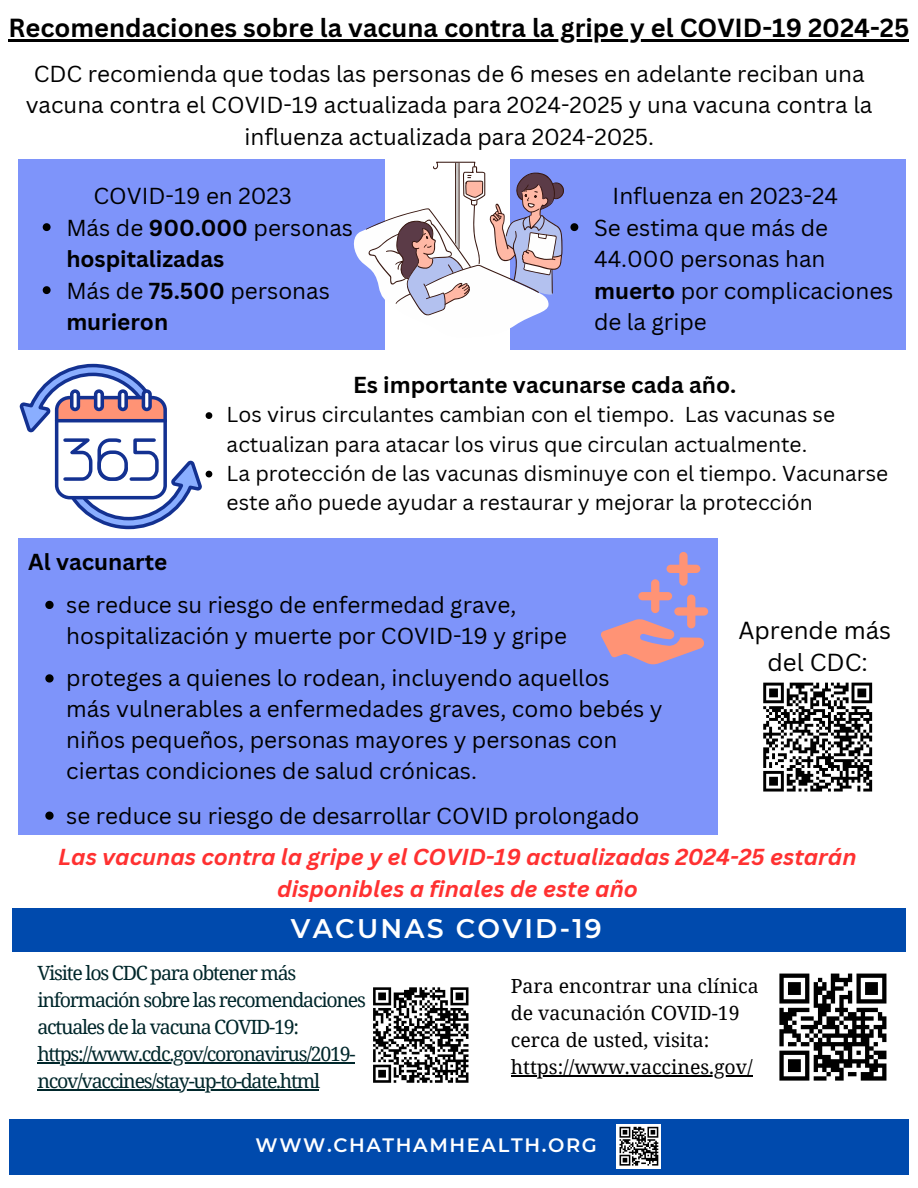
<style>
.page{position:relative;width:918px;height:1188px;background:#fff}
.page>*{position:absolute;margin:0;border:0;box-sizing:border-box;transform-origin:0 0}
.t1{font:600 26.85px "Montserrat";letter-spacing:.085em;color:#fff}
.t2{font:700 25.5px "Canva Sans";color:#000}
.t3{font:24px/32.7px "Canva Sans";color:#000;text-align:center}
.t4{font:22.5px/31.5px "Canva Sans";color:#000}
.t5{font:700 22.5px/31.5px "Canva Sans";color:#000}
.t6{font:italic 700 22.5px/31.5px "Canva Sans";color:#ff3131;text-align:center}
.t7{font:21px/29.2px "Canva Sans";color:#000}
.t8{font:19.65px/27px "Noto Serif";letter-spacing:-.065em;color:#00272b}
.t9{font:19.5px/27px "Noto Serif";color:#000}
.t10{font:600 19.35px "Montserrat";letter-spacing:.085em;color:#fff}
.s1{font-weight:400}
.s2{font-weight:700}
</style>
<div class="page">
<div style="left:9px;top:1119px;width:900px;height:56px;background:#004aad"></div>
<svg style="left:616px;top:1124px;width:45px;height:45px"></svg>
<svg style="left:620px;top:1127px;width:38px;height:39px"></svg>
<div style="left:12px;top:908px;width:894px;height:43px;background:#004aad"></div>
<svg style="left:373px;top:987px;width:96px;height:96px"></svg>
<svg style="left:779px;top:974px;width:107px;height:102px"></svg>
<div style="left:779px;top:1076px;width:30px;height:5px;background:#000"></div>
<div style="left:814px;top:1076px;width:13px;height:5px;background:#000"></div>
<div style="left:835px;top:1076px;width:9px;height:5px;background:#000"></div>
<div style="left:861px;top:1076px;width:25px;height:5px;background:#000"></div>
<div style="left:18px;top:160px;width:367px;height:190px;background:#7e94fa"></div>
<div style="left:511px;top:160px;width:395px;height:190px;background:#7e94fa"></div>
<svg style="left:353px;top:162px;width:211px;height:176px"></svg>
<div style="left:18px;top:538px;width:700px;height:297px;background:#7e94fa"></div>
<svg style="left:601px;top:552px;width:107px;height:112px"></svg>
<svg style="left:763px;top:682px;width:110px;height:110px"></svg>
<hr style="left:37px;top:1062px;width:317px;height:1px;background:#00272b">
<hr style="left:37px;top:1089px;width:282px;height:1px;background:#00272b">
<hr style="left:511px;top:1075px;width:242px;height:2px;background:#000">
<hr style="left:9px;top:40px;width:900px;height:2px;background:#000">
<svg style="left:43px;top:223px;width:8px;height:8px"></svg>
<svg style="left:43px;top:286px;width:8px;height:8px"></svg>
<svg style="left:570px;top:223px;width:8px;height:8px"></svg>
<svg style="left:20px;top:364px;width:192px;height:165px"></svg>
<svg style="left:45px;top:601px;width:9px;height:8px"></svg>
<svg style="left:45px;top:674px;width:9px;height:9px"></svg>
<svg style="left:45px;top:812px;width:9px;height:8px"></svg>
<p class="t2" style="left:9px;top:10px;width:902px">Recomendaciones sobre la vacuna contra la gripe y el COVID-19 2024-25</p>
<h3 class="t4" style="left:26px;top:57px;width:848px;text-align:center">CDC recomienda que todas las personas de 6 meses en adelante reciban una vacuna contra el COVID-19 actualizada para 2024-2025 y una vacuna contra la influenza actualizada para 2024-2025.</h3>
<p class="t4" style="left:93px;top:180px;width:200px">COVID-19 en 2023</p>
<p class="t5" style="left:66px;top:211px;width:288px"><span class="s1">Más de</span> 900.000 <span class="s1">personas </span>hospitalizadas</p>
<h3 class="t5" style="left:66px;top:274px;width:265px"><span class="s1">Más de</span> 75.500 <span class="s1">personas </span>murieron</h3>
<p class="t4" style="left:613px;top:180px;width:227px">Influenza en 2023-24</p>
<p class="t4" style="left:594px;top:211px;width:301px">Se estima que más de<br>44.000 personas han <span class="s2">muerto</span> por complicaciones de la gripe</p>
<p class="t5" style="left:353px;top:369px;width:385px">Es importante vacunarse cada año.</p>
<p class="t7" style="left:227px;top:400px;width:610px">Los virus circulantes cambian con el tiempo. Las vacunas se actualizan para atacar los virus que circulan actualmente.</p>
<h4 class="t7" style="left:227px;top:458px;width:663px">La protección de las vacunas disminuye con el tiempo. Vacunarse este año puede ayudar a restaurar y mejorar la protección</h4>
<p class="t5" style="left:28px;top:546px;width:141px">Al vacunarte</p>
<h3 class="t4" style="left:66px;top:589px;width:502px;line-height:30.8px">se reduce su riesgo de enfermedad grave, hospitalización y muerte por COVID-19 y gripe</h3>
<h1 class="t4" style="left:66px;top:662px;width:598px;line-height:30.8px">proteges a quienes lo rodean, incluyendo aquellos<br>más vulnerables a enfermedades graves, como bebés y niños pequeños, personas mayores y personas con ciertas condiciones de salud crónicas.</h1>
<p class="t4" style="left:66px;top:799px;width:575px">se reduce su riesgo de desarrollar COVID prolongado</p>
<p class="t6" style="left:58px;top:841px;width:800px">Las vacunas contra la gripe y el COVID-19 actualizadas 2024-25 estarán disponibles a finales de este año</p>
<p class="t3" style="left:738px;top:613px;width:154px">Aprende más del CDC:</p>
<h2 class="t1" style="left:291px;top:912px;width:312px">VACUNAS COVID-19</h2>
<h4 class="t8" style="left:37px;top:959px;width:330px">Visite los CDC para obtener más información sobre las recomendaciones actuales de la vacuna COVID-19:</h4>
<p class="t8" style="left:37px;top:1040px;width:320px">https://www.cdc.gov/coronavirus/2019-</p>
<p class="t8" style="left:37px;top:1067px;width:284px">ncov/vaccines/stay-up-to-date.html</p>
<h4 class="t9" style="left:511px;top:972px;width:249px">Para encontrar una clínica de vacunación COVID-19 cerca de usted, visita:</h4>
<p class="t9" style="left:511px;top:1053px;width:243px">https://www.vaccines.gov/</p>
<h4 class="t10" style="left:256px;top:1133px;width:343px">WWW.CHATHAMHEALTH.ORG</h4>
</div>
